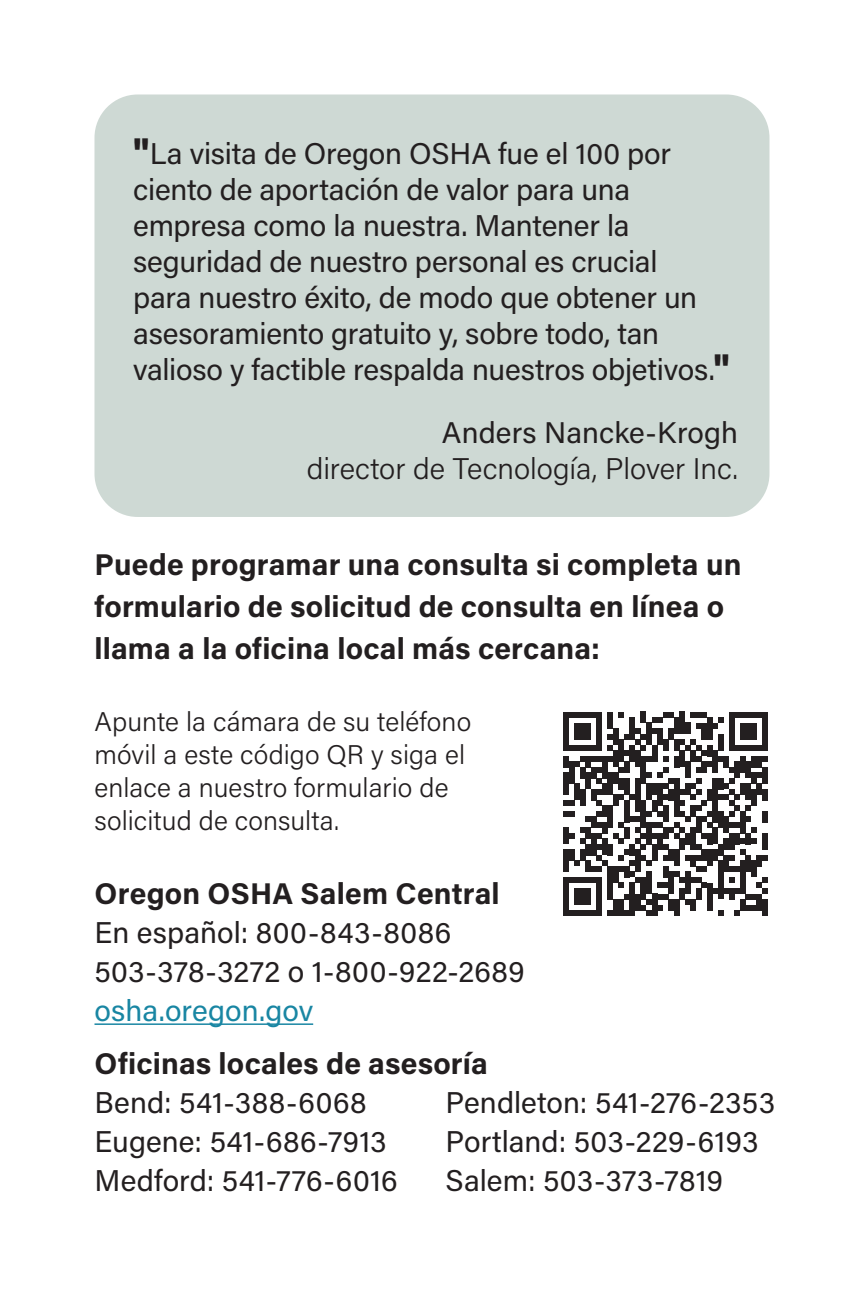
<style>
.page{position:relative;width:864px;height:1296px;background:#fff}
.page>*{position:absolute;margin:0;border:0;box-sizing:border-box;transform-origin:0 0}
.Body_Text{font:30px/36px "Acumin Pro";letter-spacing:-.005em;color:#231f20}
.Body_Text-2{font:700 30px/42px "Acumin Pro";letter-spacing:.005em;color:#231f20}
.Body_Text-3{font:30px "Acumin Pro";letter-spacing:.015em;color:#231f20}
.Body_Text-4{font:300 30px/35.7px "Acumin Pro";color:#231f20;text-align:right}
.Body_Text-5{font:30px "Acumin Pro";letter-spacing:.005em;color:#1986a3}
.Body_Text-6{font:300 27px/33px "Acumin Pro";letter-spacing:.005em;color:#231f20}
.s1{font-weight:900;font-size:35.4px}
.s2{font-weight:400}
</style>
<div class="page">
<svg style="left:564px;top:712px;width:203px;height:204px"></svg>
<div style="left:762px;top:899px;width:5px;height:17px;background:#231f20"></div>
<div style="left:95px;top:94px;width:675px;height:423px;background:#ced9d4;border-radius:43px"></div>
<hr style="left:94px;top:1023px;width:219px;height:2px;background:#1986a3">
<p class="Body_Text" style="left:133px;top:135px;width:598px"><span class="s1">"</span>La visita de Oregon OSHA fue el 100 por ciento de aportación de valor para una empresa como la nuestra. Mantener la seguridad de nuestro personal es crucial<br>para nuestro éxito, de modo que obtener un asesoramiento gratuito y, sobre todo, tan valioso y factible respalda nuestros objetivos.<span class="s1">"</span></p>
<p class="Body_Text-4" style="left:307px;top:414px;width:433px"><span class="s2">Anders Nancke-Krogh<br></span>director de Tecnología, Plover Inc.</p>
<p class="Body_Text-2" style="left:94px;top:542px;width:648px">Puede programar una consulta si completa un formulario de solicitud de consulta en línea o llama a la oficina local más cercana:</p>
<p class="Body_Text-6" style="left:94px;top:704px;width:378px">Apunte la cámara de su teléfono móvil a este código QR y siga el enlace a nuestro formulario de solicitud de consulta.</p>
<p class="Body_Text-2" style="left:94px;top:871px;width:407px">Oregon OSHA Salem Central</p>
<p class="Body_Text-3" style="left:94px;top:912px;width:358px">En español: 800-843-8086</p>
<p class="Body_Text-3" style="left:94px;top:951px;width:432px">503-378-3272 o 1-800-922-2689</p>
<p class="Body_Text-5" style="left:94px;top:990px;width:220px">osha.oregon.gov</p>
<p class="Body_Text-2" style="left:94px;top:1041px;width:395px">Oficinas locales de asesoría</p>
<p class="Body_Text-3" style="left:94px;top:1081px;width:274px">Bend: 541-388-6068</p>
<p class="Body_Text" style="left:446px;top:1083px;width:331px">Pendleton: 541-276-2353</p>
<p class="Body_Text" style="left:94px;top:1122px;width:294px">Eugene: 541-686-7913</p>
<p class="Body_Text" style="left:446px;top:1122px;width:315px">Portland: 503-229-6193</p>
<p class="Body_Text" style="left:94px;top:1161px;width:305px">Medford: 541-776-6016</p>
<p class="Body_Text" style="left:446px;top:1161px;width:279px">Salem: 503-373-7819</p>
</div>
